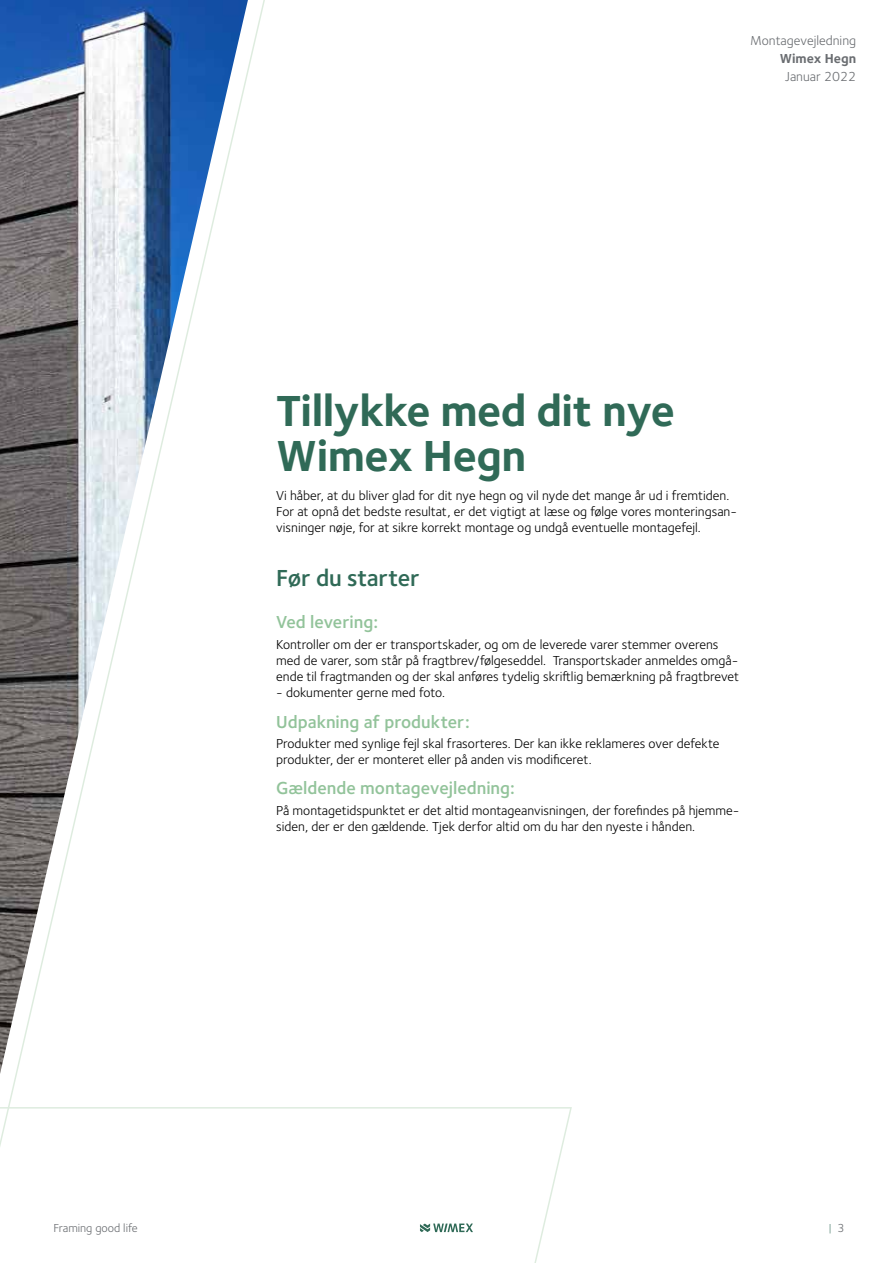
<style>
.page{position:relative;width:893px;height:1263px;background:#fff}
.page>*{position:absolute;margin:0;border:0;box-sizing:border-box;transform-origin:0 0}
.t1{font:700 45px/45px "Foundry Sterling";letter-spacing:-.01em;color:#306a57}
.t2{font:600 24px "Foundry Sterling";letter-spacing:-.01em;color:#306a57}
.t3{font:600 18px "Foundry Sterling";color:#92c39a}
.t4{font:13.5px/16.2px "Foundry Sterling";color:#000}
.t5{font:13.5px "Foundry Sterling";color:#6a6d71}
.t6{font:700 13.5px "Foundry Sterling";color:#6a6d71}
.t7{font:12px "Foundry Sterling";color:#6a6d71}
.t8{font:300 12px "Foundry Sterling";color:#306a57}
.s1{font-weight:400;color:#6a6d71}
</style>
<div class="page">
<svg style="left:0;top:0;width:265px;height:1106px"></svg>
<svg style="left:0;top:1106px;width:572px;height:157px"></svg>
<p class="t5" style="left:750px;top:35px;width:108px">Montagevejledning</p>
<p class="t6" style="left:780px;top:53px;width:78px">Wimex Hegn</p>
<p class="t5" style="left:785px;top:71px;width:72px">Januar 2022</p>
<h1 class="t1" style="left:276px;top:391px;width:400px">Tillykke med dit nye<br>Wimex Hegn</h1>
<p class="t4" style="left:276px;top:488px;width:462px">Vi håber, at du bliver glad for dit nye hegn og vil nyde det mange år ud i fremtiden.<br>For at opnå det bedste resultat, er det vigtigt at læse og følge vores monteringsan&shy;visninger nøje, for at sikre korrekt montage og undgå eventuelle montagefejl.</p>
<h2 class="t2" style="left:276px;top:567px;width:145px">Før du starter</h2>
<h3 class="t3" style="left:276px;top:615px;width:103px">Ved levering:</h3>
<p class="t4" style="left:276px;top:637px;width:464px">Kontroller om der er transportskader, og om de leverede varer stemmer overens med de varer, som står på fragtbrev/følgeseddel. Transportskader anmeldes omgå&shy;ende til fragtmanden og der skal anføres tydelig skriftlig bemærkning på fragtbrevet</p>
<p class="t4" style="left:276px;top:686px;width:170px">- dokumenter gerne med foto.</p>
<h3 class="t3" style="left:276px;top:714px;width:195px">Udpakning af produkter:</h3>
<p class="t4" style="left:276px;top:736px;width:445px">Produkter med synlige fejl skal frasorteres. Der kan ikke reklameres over defekte produkter, der er monteret eller på anden vis modificeret.</p>
<h3 class="t3" style="left:276px;top:781px;width:240px">Gældende montagevejledning:</h3>
<p class="t4" style="left:276px;top:803px;width:465px">På montagetidspunktet er det altid montageanvisningen, der forefindes på hjemme&shy;siden, der er den gældende. Tjek derfor altid om du har den nyeste i hånden.</p>
<p class="t7" style="left:54px;top:1223px;width:86px">Framing good life</p>
<p class="t8" style="left:829px;top:1224px;width:17px">| <span class="s1">3</span></p>
</div>
